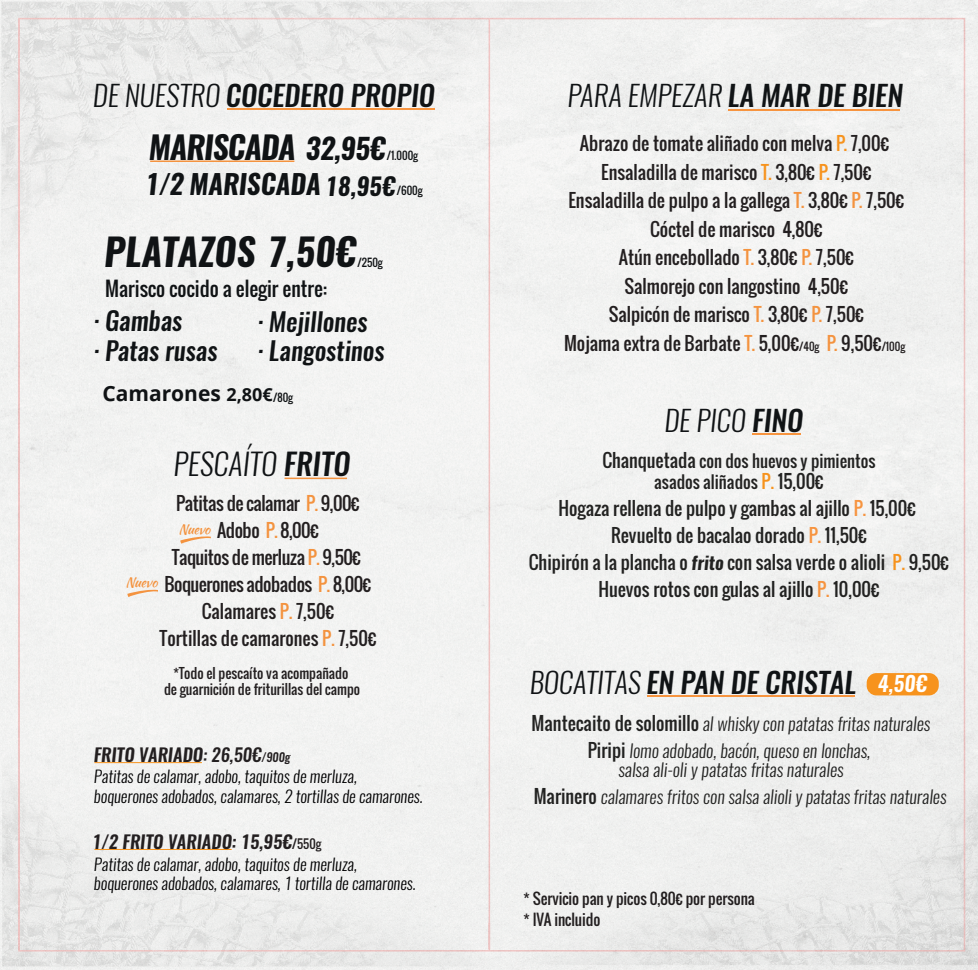
<style>
.page{position:relative;width:978px;height:970px;background:#fff}
.page>*{position:absolute;margin:0;border:0;box-sizing:border-box;transform-origin:0 0}
.t1{font:italic 700 37.5px "Oswald";color:#101315}
.t2{font:italic 700 31.5px "Oswald";letter-spacing:-.025em;color:#101315}
.t3{font:italic 300 30px "Oswald";color:#101315}
.t4{font:italic 500 28.5px "Oswald";color:#101315}
.t5{font:italic 300 28.5px "Oswald";color:#101315}
.t6{font:italic 700 27px "Oswald";color:#101315}
.t7{font:italic 500 25.5px/30.9px "Oswald";color:#101315}
.t8{font:italic 700 24px "Oswald";color:#101315}
.t9{font:700 21px "Open Sans";color:#101315}
.t10{font:19.5px "Oswald";color:#101315}
.t11{font:18px/28.5px "Oswald";color:#231f20;text-align:center}
.t12{font:italic 300 18px/27px "Oswald";color:#222221;text-align:center}
.t13{font:18px/27px "Oswald";color:#222221;text-align:center}
.t14{font:18px/27px "Oswald";letter-spacing:-.025em;color:#231f20;text-align:center}
.t15{font:italic 600 18px "Oswald";color:#231f20}
.t16{font:italic 300 16.5px/19.8px "Oswald";color:#000001}
.t17{font:16.5px/21px "Oswald";color:#222221;text-align:center}
.t18{font:15px/20.5px "Oswald";letter-spacing:-.005em;color:#231f20}
.t19{font:13.65px "Kaushan Script";letter-spacing:-.03em;color:#f4933f}
.t20{font:13.5px/16.2px "Oswald";color:#231f20;text-align:center}
.t21{font:10.5px "Oswald";color:#101315}
.s1{font-weight:300}
.s2{font-size:28.5px}
.s3{font-size:18px}
.s4{font-weight:500}
.s5{color:#f4933f}
.s6{font-weight:500;font-size:12px}
.s7{font-weight:400;font-style:normal;font-size:12px}
.s8{color:#f7931d}
.s9{font-size:10.5px}
.s10{font-size:18px;color:#f7931d}
.s11{color:#f7943f}
.s12{font-weight:700;font-style:italic}
.s13{font-weight:600;font-size:21px;color:#fff}
.s14{font-weight:400;font-style:normal}
</style>
<div class="page">
<div style="left:0;top:0;width:978px;height:969px;background:#f1f2f1"></div>
<img style="left:516px;top:690px;width:462px;height:279px">
<img style="left:0;top:0;width:634px;height:369px">
<img style="left:0;top:674px;width:505px;height:295px">
<div style="left:136px;top:118px;width:172px;height:66px;background:#f4f4f3"></div>
<div style="left:293px;top:121px;width:106px;height:62px;background:#f4f4f3"></div>
<hr style="left:150px;top:160px;width:144px;height:2px;background:#f4933f">
<hr style="left:227px;top:109px;width:208px;height:1px;background:#f7943f">
<svg style="left:180px;top:536px;width:31px;height:7px"></svg>
<svg style="left:127px;top:589px;width:31px;height:8px"></svg>
<hr style="left:285px;top:477px;width:62px;height:2px;background:#f4933f">
<hr style="left:94px;top:762px;width:108px;height:1px;background:#f7931d">
<hr style="left:94px;top:849px;width:138px;height:1px;background:#f7931d">
<hr style="left:728px;top:109px;width:171px;height:1px;background:#f7943f">
<hr style="left:752px;top:433px;width:49px;height:1px;background:#f7943f">
<hr style="left:648px;top:695px;width:207px;height:2px;background:#f7943f">
<div style="left:867px;top:673px;width:72px;height:22px;background:#f7931d;border-radius:10px"></div>
<h3 class="t4" style="left:93px;top:76px;width:344px"><span class="s1">DE NUESTRO</span> COCEDERO PROPIO</h3>
<h2 class="t2" style="left:149px;top:125px;width:238px">MARISCADA <span class="s2">32,95€</span></h2>
<h3 class="t8" style="left:325px;top:169px;width:72px">18,95€</h3>
<p class="t21" style="left:387px;top:147px;width:32px">/1.000g</p>
<h3 class="t6" style="left:145px;top:166px;width:177px">1/2 MARISCADA</h3>
<p class="t21" style="left:397px;top:183px;width:27px">/600g</p>
<h1 class="t1" style="left:104px;top:226px;width:254px">PLATAZOS 7,50€</h1>
<p class="t21" style="left:358px;top:255px;width:27px">/250g</p>
<p class="t10" style="left:105px;top:273px;width:223px">Marisco cocido a elegir entre:</p>
<h3 class="t7" style="left:94px;top:304px;width:125px">· Gambas<br>· Patas rusas</h3>
<h3 class="t7" style="left:258px;top:306px;width:111px">· Mejillones</h3>
<h3 class="t7" style="left:258px;top:335px;width:128px">· Langostinos</h3>
<p class="t9" style="left:102px;top:378px;width:172px">Camarones <span class="s3">2,80€</span></p>
<p class="t21" style="left:273px;top:389px;width:21px">/80g</p>
<h3 class="t3" style="left:173px;top:443px;width:178px">PESCAÍTO <span class="s4">FRITO</span></h3>
<p class="t14" style="left:160px;top:489px;width:219px">Patitas de calamar <span class="s5">P.</span> 9,00€<br>Adobo <span class="s5">P.</span> 8,00€<br>Taquitos de merluza <span class="s5">P.</span> 9,50€<br>Boquerones adobados <span class="s5">P.</span> 8,00€<br>Calamares <span class="s5">P.</span> 7,50€<br>Tortillas de camarones <span class="s5">P.</span> 7,50€</p>
<p class="t19" style="left:179px;top:519px;width:33px">Nuevo</p>
<p class="t19" style="left:126px;top:572px;width:33px">Nuevo</p>
<p class="t20" style="left:164px;top:664px;width:198px">*Todo el pescaíto va acompañado<br>de guarnición de friturillas del campo</p>
<p class="t15" style="left:94px;top:742px;width:198px">FRITO VARIADO<span class="s4">: 26,50€</span><span class="s6">/900g</span></p>
<p class="t16" style="left:94px;top:766px;width:330px">Patitas de calamar, adobo, taquitos de merluza, boquerones adobados, calamares, 2 tortillas de camarones.</p>
<p class="t15" style="left:92px;top:828px;width:231px">1/2 FRITO VARIADO: 15,95€<span class="s7">/550g</span></p>
<p class="t16" style="left:94px;top:853px;width:323px">Patitas de calamar, adobo, taquitos de merluza, boquerones adobados, calamares, 1 tortilla de camarones.</p>
<h3 class="t5" style="left:568px;top:76px;width:337px">PARA EMPEZAR <span class="s4">LA MAR DE BIEN</span></h3>
<p class="t11" style="left:564px;top:129px;width:343px">Abrazo de tomate aliñado con melva <span class="s8">P.</span> 7,00€ Ensaladilla de marisco <span class="s8">T.</span> 3,80€ <span class="s8">P.</span> 7,50€ Ensaladilla de pulpo a la gallega <span class="s5">T.</span> 3,80€ <span class="s5">P.</span> 7,50€ Cóctel de marisco 4,80€<br>Atún encebollado <span class="s5">T.</span> 3,80€ <span class="s5">P.</span> 7,50€<br>Salmorejo con langostino 4,50€<br>Salpicón de marisco <span class="s5">T.</span> 3,80€ <span class="s5">P.</span> 7,50€<br>Mojama extra de Barbate <span class="s5">T.</span> 5,00€<span class="s9">/40g</span> <span class="s5">P.</span> 9,50€<span class="s9">/100g</span></p>
<h3 class="t5" style="left:664px;top:401px;width:140px">DE PICO <span class="s4">FINO</span></h3>
<p class="t17" style="left:602px;top:450px;width:275px"><span class="s3">Chanquetada</span> con dos huevos y pimientos asados aliñados <span class="s10">P.</span> <span class="s3">15,00€</span></p>
<p class="t13" style="left:529px;top:495px;width:422px">Hogaza rellena de pulpo y gambas al ajillo <span class="s11">P.</span> 15,00€ Revuelto de bacalao dorado <span class="s11">P.</span> 11,50€<br>Chipirón a la plancha o <span class="s12">frito</span> con salsa verde o alioli <span class="s8">P.</span> 9,50€ Huevos rotos con gulas al ajillo <span class="s11">P.</span> 10,00€</p>
<h3 class="t4" style="left:530px;top:663px;width:399px"><span class="s1">BOCATITAS</span> EN PAN DE CRISTAL <span class="s13">4,50€</span></h3>
<p class="t12" style="left:532px;top:709px;width:400px"><span class="s14">Mantecaito de solomillo</span> al whisky con patatas fritas naturales<br><span class="s14">Piripi</span> lomo adobado, bacón, queso en lonchas,</p>
<p class="t12" style="left:534px;top:756px;width:414px;text-align:left;text-indent:85px">salsa ali-oli y patatas fritas naturales<br><span class="s14">Marinero</span> calamares fritos con salsa alioli y patatas fritas naturales</p>
<p class="t18" style="left:523px;top:888px;width:233px">* Servicio pan y picos 0,80€ por persona * IVA incluido</p>
</div>
